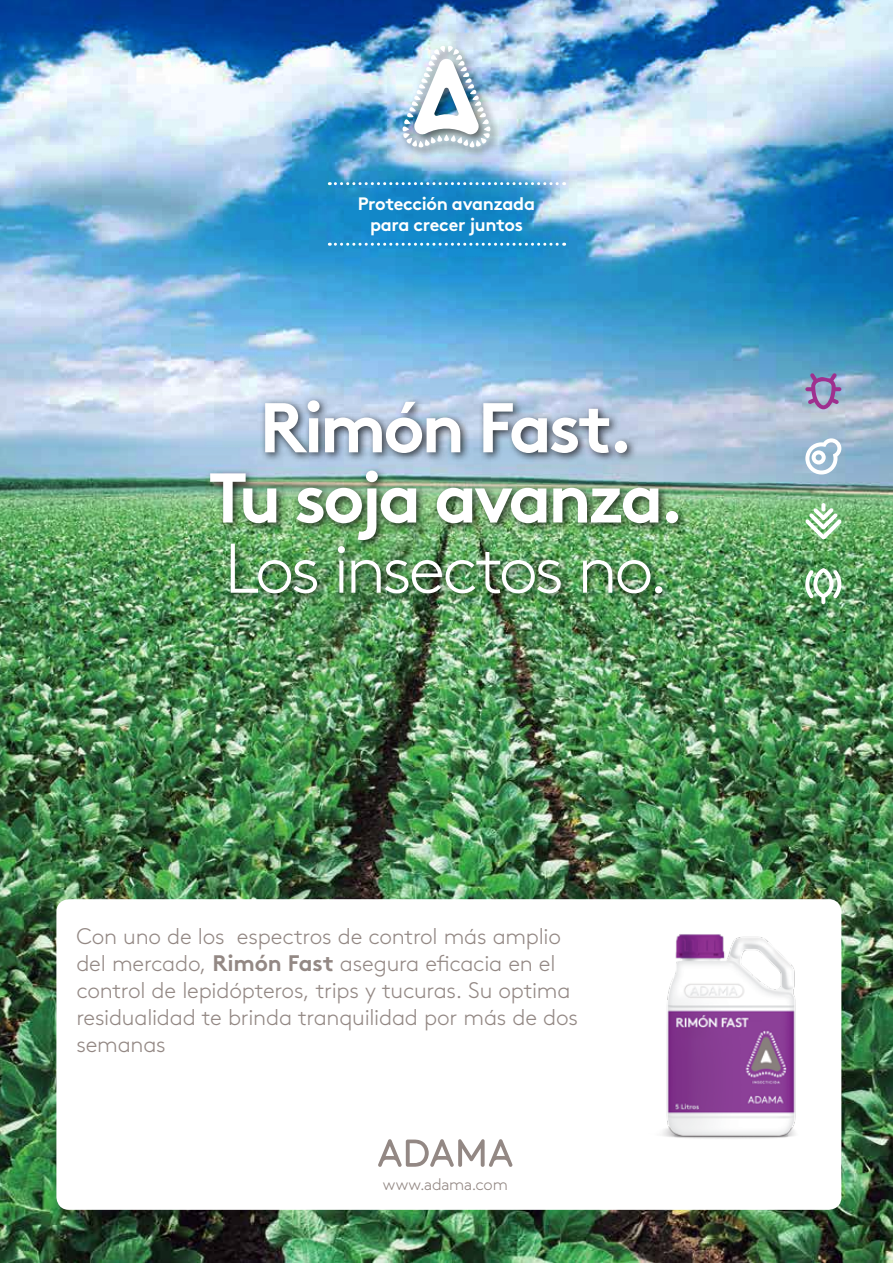
<style>
.page{position:relative;width:893px;height:1263px;background:#fff}
.page>*{position:absolute;margin:0;border:0;box-sizing:border-box;transform-origin:0 0}
.t1{font:700 70.2px/70.2px "Brown";letter-spacing:-.05em;color:#fff;text-align:center}
.t2{font:300 70.2px "Brown";letter-spacing:-.05em;color:#fff}
.t3{font:300 22.5px/27px "Brown Std";letter-spacing:-.01em;color:#938884}
.t4{font:700 18px/21px "Brown";letter-spacing:-.02em;color:#fff;text-align:center}
.t5{font:300 16.5px "Brown";letter-spacing:-.02em;color:#938884}
.s1{font-weight:700}
</style>
<div class="page">
<img style="left:0;top:0;width:893px;height:1263px">
<div style="left:56px;top:899px;width:785px;height:311px;background:#fff;border-radius:13px"></div>
<svg style="left:378px;top:1139px;width:134px;height:28px"></svg>
<img style="left:662px;top:934px;width:134px;height:205px">
<div style="left:399px;top:42px;width:103px;height:118px;background:#000;opacity:.58"></div>
<img style="left:402px;top:45px;width:89px;height:103px">
<div style="left:205px;top:396px;width:484px;height:208px;background:#000;opacity:.75"></div>
<svg style="left:805px;top:373px;width:36px;height:36px"></svg>
<svg style="left:805px;top:503px;width:37px;height:36px"></svg>
<svg style="left:805px;top:568px;width:36px;height:36px"></svg>
<svg style="left:805px;top:438px;width:36px;height:36px"></svg>
<svg style="left:329px;top:182px;width:236px;height:3px"></svg>
<svg style="left:329px;top:243px;width:236px;height:3px"></svg>
<p class="t4" style="left:358px;top:191px;width:179px">Protección avanzada para crecer juntos</p>
<h1 class="t1" style="left:208px;top:385px;width:478px">Rimón Fast.<br>Tu soja avanza.</h1>
<h1 class="t2" style="left:224px;top:517px;width:446px">Los insectos no.</h1>
<p class="t3" style="left:76px;top:922px;width:503px">Con uno de los espectros de control más amplio del mercado, <span class="s1">Rimón Fast</span> asegura eficacia en el control de lepidópteros, trips y tucuras. Su optima residualidad te brinda tranquilidad por más de dos semanas</p>
<p class="t5" style="left:383px;top:1172px;width:127px">www.adama.com</p>
</div>
